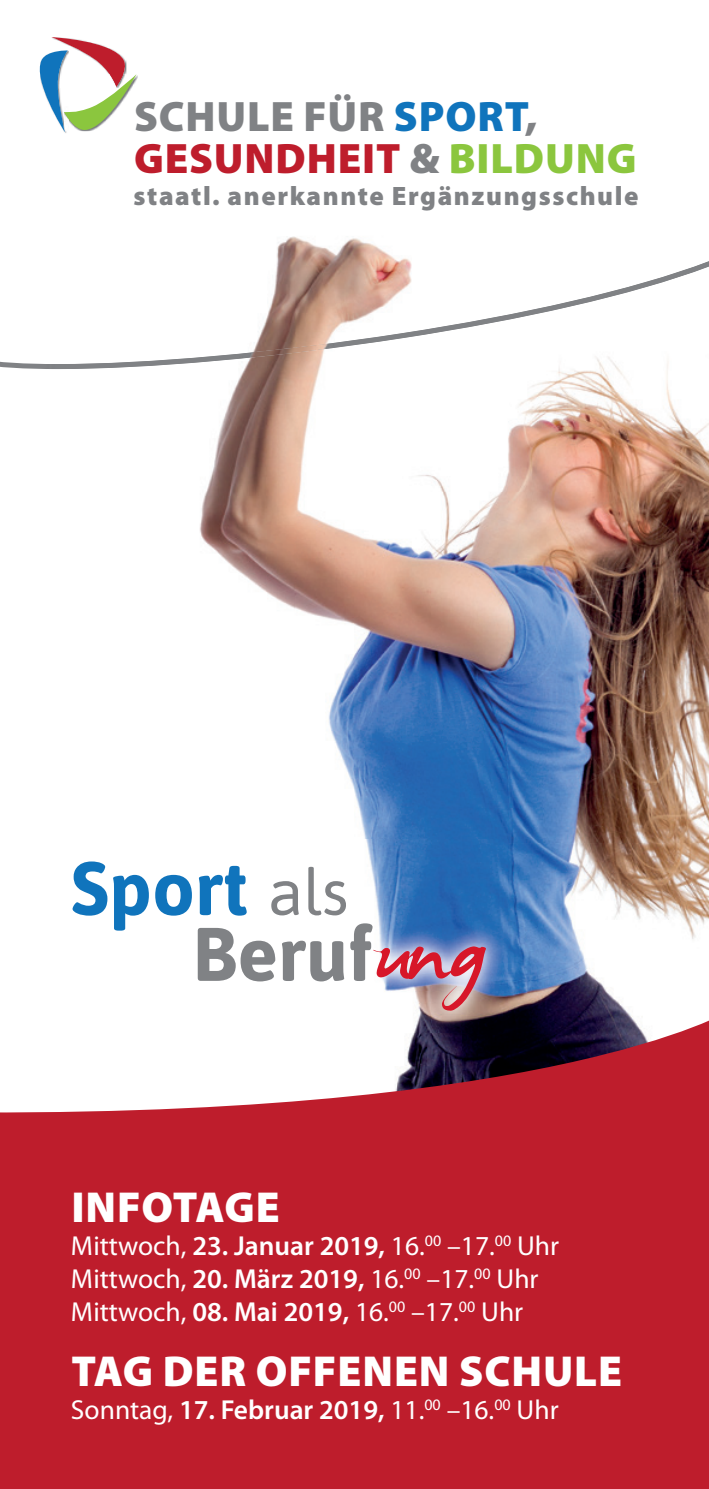
<style>
.page{position:relative;width:709px;height:1489px;background:#fff}
.page>*{position:absolute;margin:0;border:0;box-sizing:border-box;transform-origin:0 0}
.t1{font:900 43.5px "Myriad Pro";letter-spacing:.02em;color:#fff}
.t2{font:900 42.75px/41.5px "Myriad Pro";letter-spacing:.02em;color:#808285}
.t3{font:27.5px/33px "Myriad Pro";color:#fff}
.t4{font:900 26.75px "Myriad Pro";letter-spacing:.06em;color:#808285}
.s1{color:#1074bc}
.s2{color:#be1d2c}
.s3{color:#8bc63e}
.s4{font-weight:600}
</style>
<div class="page">
<svg style="left:39px;top:37px;width:97px;height:95px"></svg>
<img style="left:199px;top:236px;width:510px;height:607px">
<img style="left:507px;top:843px;width:202px;height:167px">
<img style="left:47px;top:261px;width:662px;height:108px">
<svg style="left:0;top:1010px;width:709px;height:478px;background:#be3240"></svg>
<img style="left:51px;top:839px;width:456px;height:193px">
<svg style="left:73px;top:861px;width:413px;height:149px"></svg>
<h2 class="t2" style="left:134px;top:96px;width:504px">SCHULE FÜR <span class="s1">SPORT</span>,<br><span class="s2">GESUNDHEIT</span> &amp; <span class="s3">BILDUNG</span></h2>
<p class="t4" style="left:134px;top:181px;width:506px">staatl. anerkannte Ergänzungsschule</p>
<h1 class="t1" style="left:71px;top:1182px;width:210px">INFOTAGE</h1>
<p class="t3" style="left:71px;top:1228px;width:490px">Mittwoch, <span class="s4">23. Januar 2019,</span> 16.<sup>00</sup> –17.<sup>00</sup> Uhr<br>Mittwoch, <span class="s4">20. März 2019,</span> 16.<sup>00</sup> –17.<sup>00</sup> Uhr<br>Mittwoch, <span class="s4">08. Mai 2019,</span> 16.<sup>00</sup> –17.<sup>00</sup> Uhr</p>
<h1 class="t1" style="left:71px;top:1346px;width:552px">TAG DER OFFENEN SCHULE</h1>
<p class="t3" style="left:71px;top:1392px;width:489px">Sonntag, <span class="s4">17. Februar 2019,</span> 11.<sup>00</sup> –16.<sup>00</sup> Uhr</p>
</div>
